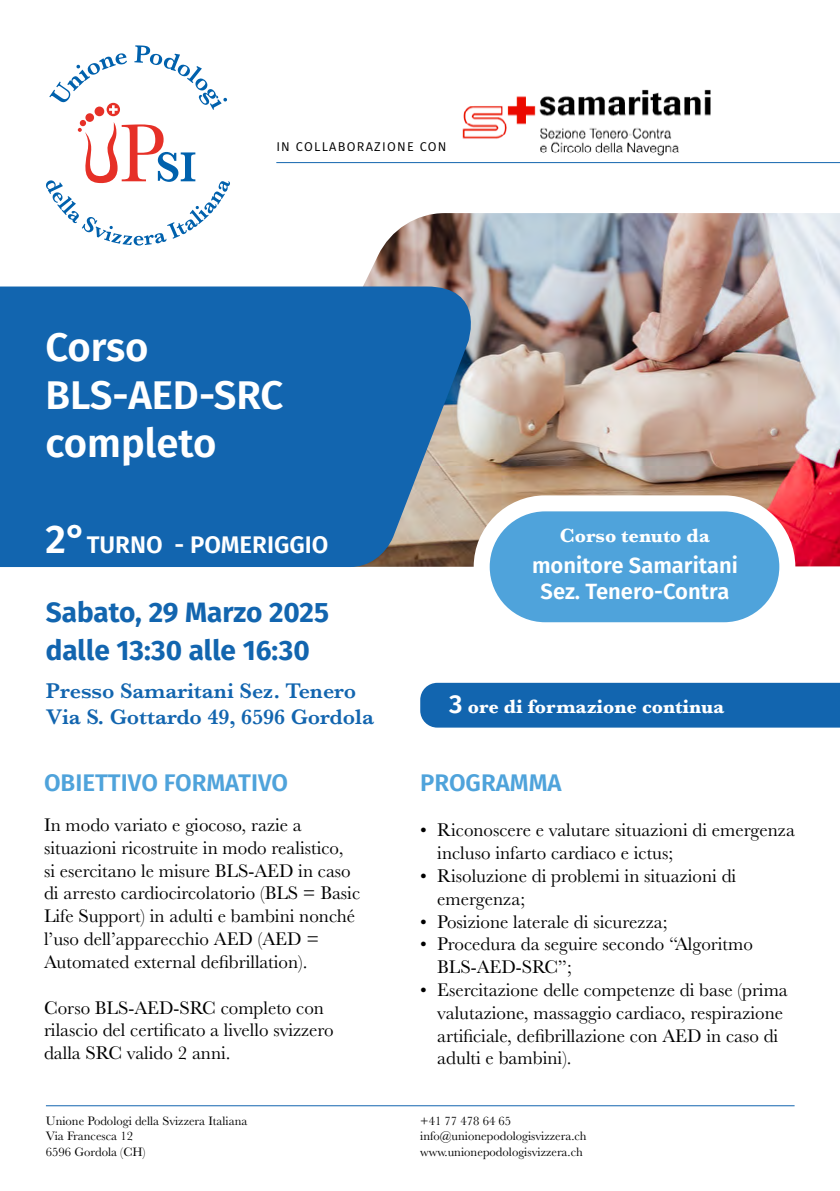
<style>
.page{position:relative;width:840px;height:1191px;background:#fff}
.page>*{position:absolute;margin:0;border:0;box-sizing:border-box;transform-origin:0 0}
.t1{font:600 40px/48px "Fira Sans";color:#fff}
.t2{font:700 28px/38px "Fira Sans";color:#1265af}
.t3{font:600 24px "Fira Sans";color:#4fa3db}
.t4{font:600 24px "Fira Sans";color:#fff}
.t5{font:600 22px/26.4px "Baskerville";color:#1265af}
.t6{font:600 22px/26.4px "Fira Sans";color:#fff;text-align:center}
.t7{font:700 20px "Baskerville";color:#fff}
.t8{font:19px/22.8px "Baskerville";color:#000}
.t9{font:12.8px "Fira Sans";letter-spacing:.1em;color:#000}
.t10{font:12.6px/15.2px "Baskerville";color:#000}
.s1{font-size:40px}
.s2{font-family:"Fira Sans";font-weight:600;font-size:26px}
</style>
<div class="page">
<img style="left:363px;top:213px;width:476px;height:354px">
<svg style="left:46px;top:45px;width:184px;height:200px"></svg>
<hr style="left:46px;top:1105px;width:748px;height:1px;background:#1265af">
<hr style="left:276px;top:162px;width:563px;height:1px;background:#1265af">
<svg style="left:0;top:286px;width:486px;height:281px;background:#236cad"></svg>
<div style="left:420px;top:683px;width:419px;height:44px;background:#1265af"></div>
<div style="left:473px;top:495px;width:321px;height:143px;background:#fff;border-radius:71px"></div>
<div style="left:489px;top:511px;width:289px;height:111px;background:#4fa3db;border-radius:55px"></div>
<img style="left:462px;top:89px;width:249px;height:67px">
<p class="t9" style="left:276px;top:137px;width:172px">IN COLLABORAZIONE CON</p>
<h1 class="t1" style="left:45px;top:320px;width:239px">Corso<br>BLS-AED-SRC completo</h1>
<p class="t4" style="left:45px;top:525px;width:284px"><span class="s1">2°</span>TURNO - POMERIGGIO</p>
<h2 class="t2" style="left:46px;top:591px;width:284px">Sabato, 29 Marzo 2025 dalle 13:30 alle 16:30</h2>
<p class="t5" style="left:46px;top:677px;width:329px">Presso Samaritani Sez. Tenero<br>Via S. Gottardo 49, 6596 Gordola</p>
<p class="t3" style="left:44px;top:762px;width:245px">OBIETTIVO FORMATIVO</p>
<p class="t8" style="left:44px;top:813px;width:317px">In modo variato e giocoso, razie a situazioni ricostruite in modo realistico,<br>si esercitano le misure BLS-AED in caso di arresto cardiocircolatorio (BLS = Basic Life Support) in adulti e bambini nonché l’uso dell’apparecchio AED (AED = Automated external defibrillation).</p>
<p class="t8" style="left:44px;top:996px;width:291px">Corso BLS-AED-SRC completo con rilascio del certificato a livello svizzero dalla SRC valido 2 anni.</p>
<p class="t7" style="left:559px;top:522px;width:152px">Corso tenuto da</p>
<p class="t6" style="left:531px;top:550px;width:207px">monitore Samaritani<br>Sez. Tenero-Contra</p>
<p class="t7" style="left:449px;top:692px;width:276px"><span class="s2">3</span> ore di formazione continua</p>
<p class="t3" style="left:420px;top:762px;width:143px">PROGRAMMA</p>
<p class="t8" style="left:437px;top:819px;width:359px;text-indent:-17px">• Riconoscere e valutare situazioni di emergenza incluso infarto cardiaco e ictus;</p>
<p class="t8" style="left:437px;top:864px;width:300px;text-indent:-17px">• Risoluzione di problemi in situazioni di emergenza;</p>
<p class="t8" style="left:420px;top:910px;width:248px">• Posizione laterale di sicurezza;</p>
<p class="t8" style="left:437px;top:933px;width:317px;text-indent:-17px">• Procedura da seguire secondo “Algoritmo<br>BLS-AED-SRC”;</p>
<p class="t8" style="left:437px;top:978px;width:352px;text-indent:-17px">• Esercitazione delle competenze di base (prima valutazione, massaggio cardiaco, respirazione artificiale, defibrillazione con AED in caso di adulti e bambini).</p>
<p class="t10" style="left:46px;top:1113px;width:203px">Unione Podologi della Svizzera Italiana<br>Via Francesca 12<br>6596 Gordola (CH)</p>
<p class="t10" style="left:420px;top:1113px;width:168px">+41 77 478 64 65 info@unionepodologisvizzera.ch www.unionepodologisvizzera.ch</p>
</div>
